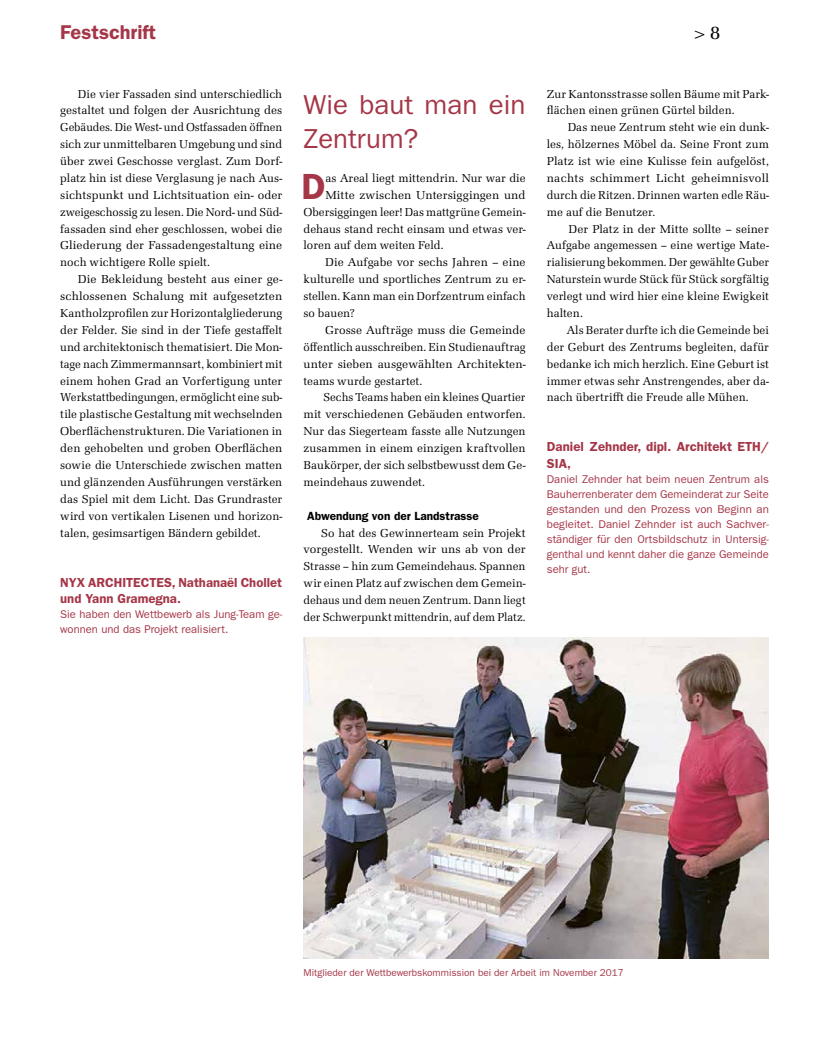
<style>
.page{position:relative;width:815px;height:1053px;background:#fff}
.page>*{position:absolute;margin:0;border:0;box-sizing:border-box;transform-origin:0 0}
.t1{font:600 36.5px "ITC Franklin Gothic Std";color:#a53647}
.t2{font:27.5px/33.8px "ITC Franklin Gothic Std";color:#a53647}
.t3{font:600 20px "ITC Franklin Gothic Std";color:#a53647}
.t4{font:20px "Latino URW";color:#000}
.t5{font:600 13.12px/16.2px "ITC Franklin Gothic Std";color:#a53647}
.t6{font:11.88px/16.9px "Latino URW";color:#000;text-align:justify}
.t7{font:600 11.88px "ITC Franklin Gothic Std";color:#000}
.t8{font:11.25px/15px "ITC Franklin Gothic Std";color:#a53647}
.t9{font:10px "ITC Franklin Gothic Std";color:#a53647}
</style>
<div class="page">
<img style="left:304px;top:637px;width:465px;height:321px">
<h3 class="t3" style="left:60px;top:20px;width:97px">Festschrift</h3>
<h3 class="t4" style="left:694px;top:21px;width:27px">&gt; 8</h3>
<p class="t6" style="left:60px;top:85px;width:224px;text-indent:18px">Die vier Fassaden sind unterschiedlich gestaltet und folgen der Ausrichtung des Gebäudes. Die West- und Ostfassaden öffnen sich zur unmittelbaren Umgebung und sind über zwei Geschosse verglast. Zum Dorf&shy;platz hin ist diese Verglasung je nach Aus&shy;sichtspunkt und Lichtsituation ein- oder zweigeschossig zu lesen. Die Nord- und Süd&shy;fassaden sind eher geschlossen, wobei die Gliederung der Fassadengestaltung eine noch wichtigere Rolle spielt.</p>
<p class="t6" style="left:60px;top:271px;width:224px;text-indent:18px">Die Bekleidung besteht aus einer ge&shy;schlossenen Schalung mit aufgesetzten Kantholzprofilen zur Horizontalgliederung der Felder. Sie sind in der Tiefe gestaffelt und architektonisch thematisiert. Die Mon&shy;tage nach Zimmermannsart, kombiniert mit einem hohen Grad an Vorfertigung unter Werkstattbedingungen, ermöglicht eine sub&shy;tile plastische Gestaltung mit wechselnden Oberflächenstrukturen. Die Variationen in den gehobelten und groben Oberflächen sowie die Unterschiede zwischen matten und glänzenden Ausführungen verstärken das Spiel mit dem Licht. Das Grundraster wird von vertikalen Lisenen und horizon&shy;talen, gesimsartigen Bändern gebildet.</p>
<p class="t5" style="left:60px;top:574px;width:223px">NYX ARCHITECTES, Nathanaël Chollet und Yann Gramegna.</p>
<p class="t8" style="left:60px;top:606px;width:224px">Sie haben den Wettbewerb als Jung-Team ge&shy;wonnen und das Projekt realisiert.</p>
<h2 class="t2" style="left:304px;top:88px;width:223px">Wie baut man ein<br>Zentrum?</h2>
<h1 class="t1" style="left:301px;top:165px;width:26px">D</h1>
<p class="t6" style="left:325px;top:170px;width:202px">as Areal liegt mittendrin. Nur war die</p>
<p class="t6" style="left:325px;top:186px;width:202px">Mitte zwischen Untersiggingen und</p>
<p class="t6" style="left:304px;top:203px;width:224px">Obersiggingen leer! Das mattgrüne Gemein-</p>
<p class="t6" style="left:304px;top:220px;width:224px">dehaus stand recht einsam und etwas ver-</p>
<p class="t6" style="left:304px;top:237px;width:142px">loren auf dem weiten Feld.</p>
<p class="t6" style="left:325px;top:254px;width:202px">Die Aufgabe vor sechs Jahren – eine</p>
<p class="t6" style="left:304px;top:271px;width:224px">kulturelle und sportliches Zentrum zu er-</p>
<p class="t6" style="left:304px;top:288px;width:224px">stellen. Kann man ein Dorfzentrum einfach</p>
<p class="t6" style="left:304px;top:305px;width:53px">so bauen?</p>
<p class="t6" style="left:325px;top:321px;width:202px">Grosse Aufträge muss die Gemeinde</p>
<p class="t6" style="left:304px;top:338px;width:224px">öffentlich ausschreiben. Ein Studienauftrag</p>
<p class="t6" style="left:304px;top:355px;width:224px">unter sieben ausgewählten Architekten-</p>
<p class="t6" style="left:304px;top:372px;width:120px">teams wurde gestartet.</p>
<p class="t6" style="left:324px;top:389px;width:203px">Sechs Teams haben ein kleines Quartier</p>
<p class="t6" style="left:304px;top:406px;width:224px">mit verschiedenen Gebäuden entworfen.</p>
<p class="t6" style="left:304px;top:423px;width:224px">Nur das Siegerteam fasste alle Nutzungen</p>
<p class="t6" style="left:304px;top:440px;width:224px">zusammen in einem einzigen kraftvollen</p>
<p class="t6" style="left:304px;top:456px;width:224px">Baukörper, der sich selbstbewusst dem Ge-</p>
<p class="t6" style="left:304px;top:473px;width:123px">meindehaus zuwendet.</p>
<p class="t7" style="left:307px;top:508px;width:173px">Abwendung von der Landstrasse</p>
<p class="t6" style="left:304px;top:524px;width:224px;text-indent:18px">So hat des Gewinnerteam sein Projekt vorgestellt. Wenden wir uns ab von der Strasse – hin zum Gemeindehaus. Spannen wir einen Platz auf zwischen dem Gemein&shy;dehaus und dem neuen Zentrum. Dann liegt der Schwerpunkt mittendrin, auf dem Platz.</p>
<p class="t6" style="left:547px;top:85px;width:224px">Zur Kantonsstrasse sollen Bäume mit Park&shy;flächen einen grünen Gürtel bilden.</p>
<p class="t6" style="left:547px;top:119px;width:224px;text-indent:21px">Das neue Zentrum steht wie ein dunk&shy;les, hölzernes Möbel da. Seine Front zum Platz ist wie eine Kulisse fein aufgelöst, nachts schimmert Licht geheimnisvoll durch die Ritzen. Drinnen warten edle Räu&shy;me auf die Benutzer.</p>
<p class="t6" style="left:547px;top:220px;width:224px;text-indent:22px">Der Platz in der Mitte sollte – seiner Aufgabe angemessen – eine wertige Mate&shy;rialisierung bekommen. Der gewählte Guber Naturstein wurde Stück für Stück sorgfältig verlegt und wird hier eine kleine Ewigkeit halten.</p>
<p class="t6" style="left:547px;top:321px;width:224px;text-indent:20px">Als Berater durfte ich die Gemeinde bei der Geburt des Zentrums begleiten, dafür bedanke ich mich herzlich. Eine Geburt ist immer etwas sehr Anstrengendes, aber da&shy;nach übertrifft die Freude alle Mühen.</p>
<p class="t5" style="left:547px;top:439px;width:224px">Daniel Zehnder, dipl. Architekt ETH/<br>SIA,</p>
<p class="t8" style="left:547px;top:471px;width:224px;text-align:justify">Daniel Zehnder hat beim neuen Zentrum als Bauherrenberater dem Gemeinderat zur Seite gestanden und den Prozess von Beginn an begleitet. Daniel Zehnder ist auch Sachver&shy;ständiger für den Ortsbildschutz in Untersig&shy;genthal und kennt daher die ganze Gemeinde sehr gut.</p>
<p class="t9" style="left:304px;top:966px;width:322px">Mitglieder der Wettbewerbskommission bei der Arbeit im November 2017</p>
</div>
